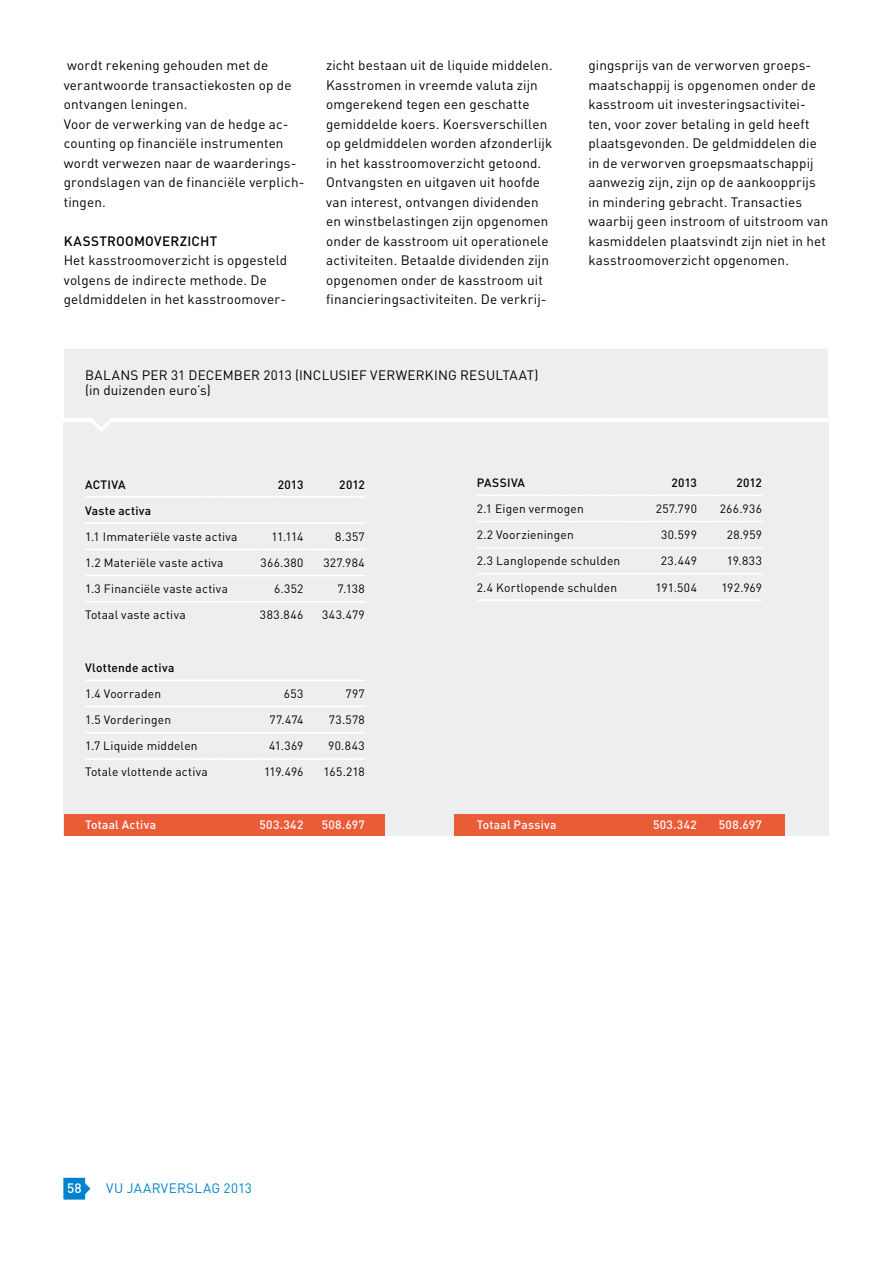
<style>
.page{position:relative;width:893px;height:1263px;background:#fff}
.page>*{position:absolute;margin:0;border:0;box-sizing:border-box;transform-origin:0 0}
.t1{font:13.5px/19.5px "DIN Pro";letter-spacing:.01em;color:#000}
.t2{font:500 13.5px "DIN Pro";letter-spacing:.015em;color:#000}
.t3{font:13.5px "DIN Pro";letter-spacing:.025em;color:#0083cc}
.t4{font:500 13.5px "DIN Pro";color:#fff}
.t5{font:12px "DIN Pro";letter-spacing:.015em;color:#000}
.t6{font:500 12px "DIN Pro";letter-spacing:.015em;color:#000}
.t7{font:500 12px "DIN Pro";letter-spacing:.03em;color:#fff}
</style>
<div class="page">
<svg style="left:64px;top:1178px;width:26px;height:21px"></svg>
<div style="left:64px;top:422px;width:765px;height:413px;background:#edeeef"></div>
<div style="left:64px;top:814px;width:320px;height:21px;background:#ea5b38"></div>
<div style="left:454px;top:814px;width:331px;height:21px;background:#ea5b38"></div>
<svg style="left:92px;top:418px;width:19px;height:14px"></svg>
<div style="left:64px;top:349px;width:764px;height:69px;background:#edeeef"></div>
<svg style="left:478px;top:495px;width:284px;height:1px"></svg>
<svg style="left:478px;top:521px;width:284px;height:1px"></svg>
<svg style="left:478px;top:547px;width:284px;height:1px"></svg>
<svg style="left:478px;top:573px;width:284px;height:2px"></svg>
<svg style="left:478px;top:599px;width:284px;height:2px"></svg>
<svg style="left:86px;top:679px;width:279px;height:2px"></svg>
<svg style="left:86px;top:706px;width:279px;height:1px"></svg>
<svg style="left:86px;top:732px;width:279px;height:1px"></svg>
<svg style="left:86px;top:758px;width:279px;height:1px"></svg>
<svg style="left:86px;top:496px;width:279px;height:2px"></svg>
<svg style="left:86px;top:522px;width:279px;height:2px"></svg>
<svg style="left:86px;top:549px;width:279px;height:1px"></svg>
<svg style="left:86px;top:575px;width:279px;height:1px"></svg>
<svg style="left:86px;top:601px;width:279px;height:1px"></svg>
<p class="t1" style="left:64px;top:54px;width:242px">wordt rekening gehouden met de verantwoorde transactiekosten op de ontvangen leningen.<br>Voor de verwerking van de hedge ac&shy;counting op financiële instrumenten wordt verwezen naar de waarderings&shy;grondslagen van de financiële verplich&shy;tingen.</p>
<p class="t2" style="left:64px;top:230px;width:155px">KASSTROOMOVERZICHT</p>
<p class="t1" style="left:64px;top:249px;width:225px">Het kasstroomoverzicht is opgesteld volgens de indirecte methode. De geldmiddelen in het kasstroomover-</p>
<p class="t1" style="left:326px;top:54px;width:228px">zicht bestaan uit de liquide middelen.<br>Kasstromen in vreemde valuta zijn omgerekend tegen een geschatte gemiddelde koers. Koersverschillen op geldmiddelen worden afzonderlijk in het kasstroomoverzicht getoond.<br>Ontvangsten en uitgaven uit hoofde van interest, ontvangen dividenden en winstbelastingen zijn opgenomen onder de kasstroom uit operationele activiteiten. Betaalde dividenden zijn opgenomen onder de kasstroom uit financieringsactiviteiten. De verkrij-</p>
<p class="t1" style="left:85px;top:367px;width:455px;line-height:15px">BALANS PER 31 DECEMBER 2013 (INCLUSIEF VERWERKING RESULTAAT) (in duizenden euro’s)</p>
<p class="t1" style="left:588px;top:54px;width:241px">gingsprijs van de verworven groeps&shy;maatschappij is opgenomen onder de kasstroom uit investeringsactivitei&shy;ten, voor zover betaling in geld heeft plaatsgevonden. De geldmiddelen die in de verworven groepsmaatschappij aanwezig zijn, zijn op de aankoopprijs in mindering gebracht. Transacties waarbij geen instroom of uitstroom van kasmiddelen plaatsvindt zijn niet in het kasstroomoverzicht opgenomen.</p>
<p class="t6" style="left:85px;top:474px;width:42px">ACTIVA</p>
<p class="t6" style="left:278px;top:474px;width:27px">2013</p>
<p class="t6" style="left:339px;top:474px;width:27px">2012</p>
<p class="t6" style="left:85px;top:501px;width:68px">Vaste activa</p>
<p class="t5" style="left:85px;top:527px;width:154px">1.1 Immateriële vaste activa</p>
<p class="t5" style="left:271px;top:527px;width:34px">11.114</p>
<p class="t5" style="left:335px;top:527px;width:31px">8.357</p>
<p class="t5" style="left:85px;top:553px;width:140px">1.2 Materiële vaste activa</p>
<p class="t5" style="left:260px;top:553px;width:45px">366.380</p>
<p class="t5" style="left:323px;top:553px;width:43px">327.984</p>
<p class="t5" style="left:85px;top:579px;width:145px">1.3 Financiële vaste activa</p>
<p class="t5" style="left:274px;top:579px;width:31px">6.352</p>
<p class="t5" style="left:338px;top:579px;width:29px">7.138</p>
<p class="t5" style="left:85px;top:606px;width:102px">Totaal vaste activa</p>
<p class="t5" style="left:260px;top:606px;width:45px">383.846</p>
<p class="t5" style="left:322px;top:606px;width:44px">343.479</p>
<p class="t6" style="left:85px;top:658px;width:91px">Vlottende activa</p>
<p class="t5" style="left:85px;top:684px;width:78px">1.4 Voorraden</p>
<p class="t5" style="left:284px;top:684px;width:21px">653</p>
<p class="t5" style="left:345px;top:684px;width:21px">797</p>
<p class="t5" style="left:85px;top:710px;width:88px">1.5 Vorderingen</p>
<p class="t5" style="left:269px;top:710px;width:36px">77.474</p>
<p class="t5" style="left:329px;top:710px;width:38px">73.578</p>
<p class="t5" style="left:85px;top:736px;width:114px">1.7 Liquide middelen</p>
<p class="t5" style="left:269px;top:736px;width:36px">41.369</p>
<p class="t5" style="left:328px;top:736px;width:38px">90.843</p>
<p class="t5" style="left:85px;top:763px;width:124px">Totale vlottende activa</p>
<p class="t5" style="left:264px;top:763px;width:41px">119.496</p>
<p class="t5" style="left:324px;top:763px;width:43px">165.218</p>
<p class="t7" style="left:85px;top:815px;width:73px">Totaal Activa</p>
<p class="t7" style="left:260px;top:815px;width:45px">503.342</p>
<p class="t7" style="left:322px;top:815px;width:45px">508.697</p>
<p class="t6" style="left:477px;top:473px;width:50px">PASSIVA</p>
<p class="t6" style="left:671px;top:473px;width:27px">2013</p>
<p class="t6" style="left:736px;top:473px;width:27px">2012</p>
<p class="t5" style="left:477px;top:499px;width:108px">2.1 Eigen vermogen</p>
<p class="t5" style="left:656px;top:499px;width:43px">257.790</p>
<p class="t5" style="left:720px;top:499px;width:44px">266.936</p>
<p class="t5" style="left:477px;top:525px;width:99px">2.2 Voorzieningen</p>
<p class="t5" style="left:661px;top:525px;width:37px">30.599</p>
<p class="t5" style="left:727px;top:525px;width:37px">28.959</p>
<p class="t5" style="left:477px;top:552px;width:145px">2.3 Langlopende schulden</p>
<p class="t5" style="left:661px;top:552px;width:38px">23.449</p>
<p class="t5" style="left:727px;top:552px;width:37px">19.833</p>
<p class="t5" style="left:477px;top:578px;width:142px">2.4 Kortlopende schulden</p>
<p class="t5" style="left:656px;top:578px;width:43px">191.504</p>
<p class="t5" style="left:721px;top:578px;width:42px">192.969</p>
<p class="t7" style="left:477px;top:815px;width:81px">Totaal Passiva</p>
<p class="t7" style="left:653px;top:815px;width:45px">503.342</p>
<p class="t7" style="left:719px;top:815px;width:45px">508.697</p>
<p class="t4" style="left:67px;top:1177px;width:16px">58</p>
<p class="t3" style="left:106px;top:1178px;width:147px">VU JAARVERSLAG 2013</p>
</div>
